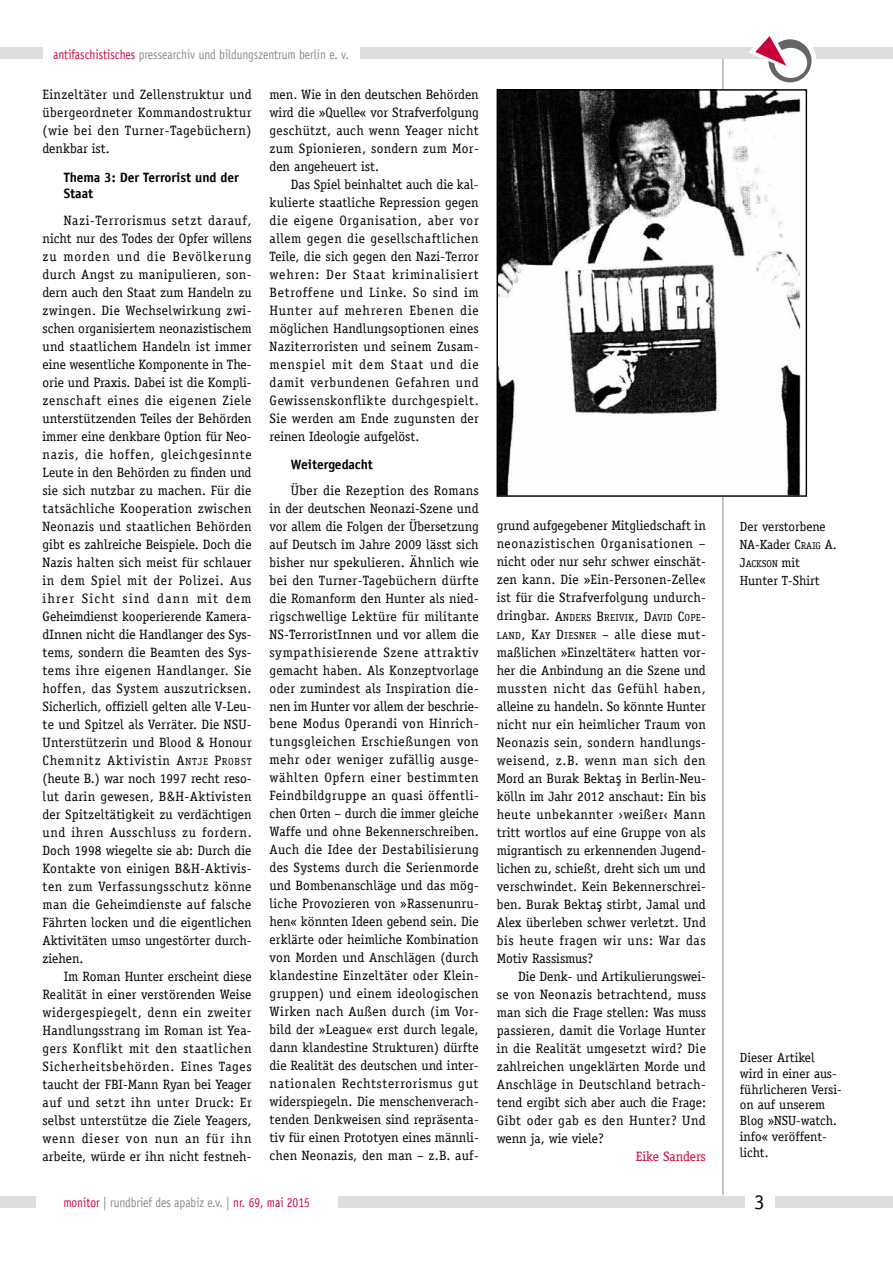
<style>
.page{position:relative;width:893px;height:1263px;background:#fff}
.page>*{position:absolute;margin:0;border:0;box-sizing:border-box;transform-origin:0 0}
.t1{font:21px "Officina Sans LT";color:#000}
.t2{font:13.5px/18px "Officina Serif LT";letter-spacing:.01em;color:#000;text-align:justify}
.t3{font:13.5px "Officina Sans LT";color:#87888a;scale:.85 1}
.t4{font:700 13.5px/16.2px "Officina Sans LT";color:#000}
.t5{font:13.5px "Officina Serif LT";color:#c90039}
.t6{font:13.2px/15.9px "Officina Serif LT";color:#000}
.t7{font:10.2px "Officina Serif LT";letter-spacing:.035em;color:#000}
.t8{font:9.9px "Officina Serif LT";color:#000}
.s1{color:#c90039}
.s2{font-style:inherit}
.s3{font-size:10.2px}
.s4{font-size:13.5px}
.s5{font-family:"Calibri";font-size:15px}
.s6{font-size:9.9px}
.s7{font-size:13.2px}
</style>
<div class="page">
<div style="left:0;top:1196px;width:893px;height:12px;background:#dddedf"></div>
<div style="left:0;top:47px;width:893px;height:12px;background:#dddedf"></div>
<svg style="left:765px;top:34px;width:51px;height:51px"></svg>
<div style="left:768px;top:39px;width:43px;height:43px;background:#646567;border-radius:50%"></div>
<div style="left:774px;top:48px;width:33px;height:30px;background:#fff;border-radius:50%"></div>
<svg style="left:749px;top:34px;width:48px;height:39px"></svg>
<hr style="left:722px;top:59px;width:1px;height:1136px;background:#9c9e9f">
<div style="left:43px;top:32px;width:316px;height:43px;background:#fff"></div>
<div style="left:745px;top:1185px;width:30px;height:35px;background:#fff"></div>
<div style="left:36px;top:1189px;width:302px;height:26px;background:#fff"></div>
<img style="left:499px;top:91px;width:302px;height:404px">
<div style="left:497px;top:89px;width:310px;height:408px;border:1px solid #000"></div>
<p class="t3" style="left:53px;top:46px;width:349px"><span class="s1">antifaschistisches</span> pressearchiv und bildungszentrum berlin e. v.</p>
<p class="t2" style="left:43px;top:85px;width:211px">Einzeltäter und Zellenstruktur und übergeordneter Kommandostruktur (wie bei den Turner-Tagebüchern) denkbar ist.</p>
<p class="t4" style="left:64px;top:169px;width:177px">Thema 3: Der Terrorist und der<br>Staat</p>
<p class="t2" style="left:43px;top:211px;width:211px;text-indent:21px">Nazi-Terrorismus setzt darauf, nicht nur des Todes der Opfer willens zu morden und die Bevölkerung durch Angst zu manipulieren, son&shy;dern auch den Staat zum Handeln zu zwingen. Die Wechselwirkung zwi&shy;schen organisiertem neonazistischem und staatlichem Handeln ist immer eine wesentliche Komponente in The&shy;orie und Praxis. Dabei ist die Kompli&shy;zenschaft eines die eigenen Ziele unterstützenden Teiles der Behörden immer eine denkbare Option für Neo&shy;nazis, die hoffen, gleichgesinnte Leute in den Behörden zu finden und sie sich nutzbar zu machen. Für die tatsächliche Kooperation zwischen Neonazis und staatlichen Behörden gibt es zahlreiche Beispiele. Doch die Nazis halten sich meist für schlauer in dem Spiel mit der Polizei. Aus ihrer Sicht sind dann mit dem Geheimdienst kooperierende Kamera&shy;dInnen nicht die Handlanger des Sys&shy;tems, sondern die Beamten des Sys&shy;tems ihre eigenen Handlanger. Sie hoffen, das System auszutricksen.<br>Sicherlich, offiziell gelten alle V-Leu&shy;te und Spitzel als Verräter. Die NSU-Unterstützerin und Blood &amp; Honour Chemnitz Aktivistin <span class="s2">A</span><span class="s3">NTJE</span> <span class="s2">P</span><span class="s3">ROBST </span>(heute B.) war noch 1997 recht reso&shy;lut darin gewesen, B&amp;H-Aktivisten der Spitzeltätigkeit zu verdächtigen und ihren Ausschluss zu fordern.<br>Doch 1998 wiegelte sie ab: Durch die Kontakte von einigen B&amp;H-Aktivis&shy;ten zum Verfassungsschutz könne man die Geheimdienste auf falsche Fährten locken und die eigentlichen Aktivitäten umso ungestörter durch&shy;ziehen.</p>
<p class="t2" style="left:43px;top:967px;width:211px;text-indent:21px">Im Roman Hunter erscheint diese Realität in einer verstörenden Weise widergespiegelt, denn ein zweiter Handlungsstrang im Roman ist Yea&shy;gers Konflikt mit den staatlichen Sicherheitsbehörden. Eines Tages taucht der FBI-Mann Ryan bei Yeager auf und setzt ihn unter Druck: Er selbst unterstütze die Ziele Yeagers, wenn dieser von nun an für ihn arbeite, würde er ihn nicht festneh-</p>
<p class="t2" style="left:270px;top:85px;width:211px">men. Wie in den deutschen Behörden wird die »Quelle« vor Strafverfolgung geschützt, auch wenn Yeager nicht zum Spionieren, sondern zum Mor&shy;den angeheuert ist.</p>
<p class="t2" style="left:270px;top:175px;width:211px;text-indent:21px">Das Spiel beinhaltet auch die kal&shy;kulierte staatliche Repression gegen die eigene Organisation, aber vor allem gegen die gesellschaftlichen Teile, die sich gegen den Nazi-Terror wehren: Der Staat kriminalisiert Betroffene und Linke. So sind im Hunter auf mehreren Ebenen die möglichen Handlungsoptionen eines Naziterroristen und seinem Zusam&shy;menspiel mit dem Staat und die damit verbundenen Gefahren und Gewissenskonflikte durchgespielt.<br>Sie werden am Ende zugunsten der reinen Ideologie aufgelöst.</p>
<p class="t4" style="left:291px;top:457px;width:83px">Weitergedacht</p>
<p class="t2" style="left:270px;top:481px;width:211px;text-indent:21px">Über die Rezeption des Romans in der deutschen Neonazi-Szene und vor allem die Folgen der Übersetzung auf Deutsch im Jahre 2009 lässt sich bisher nur spekulieren. Ähnlich wie bei den Turner-Tagebüchern dürfte die Romanform den Hunter als nied&shy;rigschwellige Lektüre für militante NS-TerroristInnen und vor allem die sympathisierende Szene attraktiv gemacht haben. Als Konzeptvorlage oder zumindest als Inspiration die&shy;nen im Hunter vor allem der beschrie&shy;bene Modus Operandi von Hinrich&shy;tungsgleichen Erschießungen von mehr oder weniger zufällig ausge&shy;wählten Opfern einer bestimmten Feindbildgruppe an quasi öffentli&shy;chen Orten – durch die immer gleiche Waffe und ohne Bekennerschreiben.<br>Auch die Idee der Destabilisierung des Systems durch die Serienmorde und Bombenanschläge und das mög&shy;liche Provozieren von »Rassenunru&shy;hen« könnten Ideen gebend sein. Die erklärte oder heimliche Kombination von Morden und Anschlägen (durch klandestine Einzeltäter oder Klein&shy;gruppen) und einem ideologischen Wirken nach Außen durch (im Vor&shy;bild der »League« erst durch legale, dann klandestine Strukturen) dürfte die Realität des deutschen und inter&shy;nationalen Rechtsterrorismus gut widerspiegeln. Die menschenverach&shy;tenden Denkweisen sind repräsenta&shy;tiv für einen Prototyen eines männli&shy;chen Neonazis, den man – z.B. auf-</p>
<p class="t2" style="left:497px;top:517px;width:211px">grund aufgegebener Mitgliedschaft in neonazistischen Organisationen – nicht oder nur sehr schwer einschät&shy;zen kann. Die »Ein-Personen-Zelle« ist für die Strafverfolgung undurch-</p>
<p class="t7" style="left:497px;top:611px;width:211px"><span class="s4">dringbar.</span> <span class="s4">A</span>NDERS <span class="s4">B</span>REIVIK<span class="s4">, D</span>AVID <span class="s4">C</span>OPE<span class="s4">-</span></p>
<p class="t2" style="left:497px;top:625px;width:211px"><span class="s3">LAND</span><span class="s2">, K</span><span class="s3">AY</span> <span class="s2">D</span><span class="s3">IESNER</span> – alle diese mut&shy;maßlichen »Einzeltäter« hatten vor&shy;her die Anbindung an die Szene und mussten nicht das Gefühl haben, alleine zu handeln. So könnte Hunter nicht nur ein heimlicher Traum von Neonazis sein, sondern handlungs&shy;weisend, z.B. wenn man sich den Mord an Burak Bekta<span class="s5">ş</span> in Berlin-Neu&shy;kölln im Jahr 2012 anschaut: Ein bis heute unbekannter ›weißer‹ Mann tritt wortlos auf eine Gruppe von als migrantisch zu erkennenden Jugend&shy;lichen zu, schießt, dreht sich um und verschwindet. Kein Bekennerschrei&shy;ben. Burak Bekta<span class="s5">ş</span> stirbt, Jamal und Alex überleben schwer verletzt. Und bis heute fragen wir uns: War das Motiv Rassismus?</p>
<p class="t2" style="left:497px;top:967px;width:211px;text-indent:21px">Die Denk- und Artikulierungswei&shy;se von Neonazis betrachtend, muss man sich die Frage stellen: Was muss passieren, damit die Vorlage Hunter in die Realität umgesetzt wird? Die zahlreichen ungeklärten Morde und Anschläge in Deutschland betrach&shy;tend ergibt sich aber auch die Frage:<br>Gibt oder gab es den Hunter? Und wenn ja, wie viele?</p>
<p class="t5" style="left:636px;top:1148px;width:72px">Eike Sanders</p>
<p class="t6" style="left:740px;top:517px;width:98px;line-height:18px">Der verstorbene<br>NA-Kader <span class="s2">C</span><span class="s6">RAIG</span> <span class="s2">A.</span></p>
<p class="t8" style="left:740px;top:558px;width:62px"><span class="s7">J</span>ACKSON <span class="s7">mit</span></p>
<p class="t6" style="left:740px;top:572px;width:81px">Hunter T-Shirt</p>
<p class="t6" style="left:740px;top:1049px;width:103px">Dieser Artikel wird in einer aus&shy;führlicheren Versi&shy;on auf unserem<br>Blog »NSU-watch. info« veröffent&shy;licht.</p>
<p class="t3" style="left:63px;top:1195px;width:291px"><span class="s1">monitor</span> | rundbrief des apabiz e.v. | <span class="s1">nr. 69, mai 2015</span></p>
<h1 class="t1" style="left:754px;top:1189px;width:12px">3</h1>
</div>
